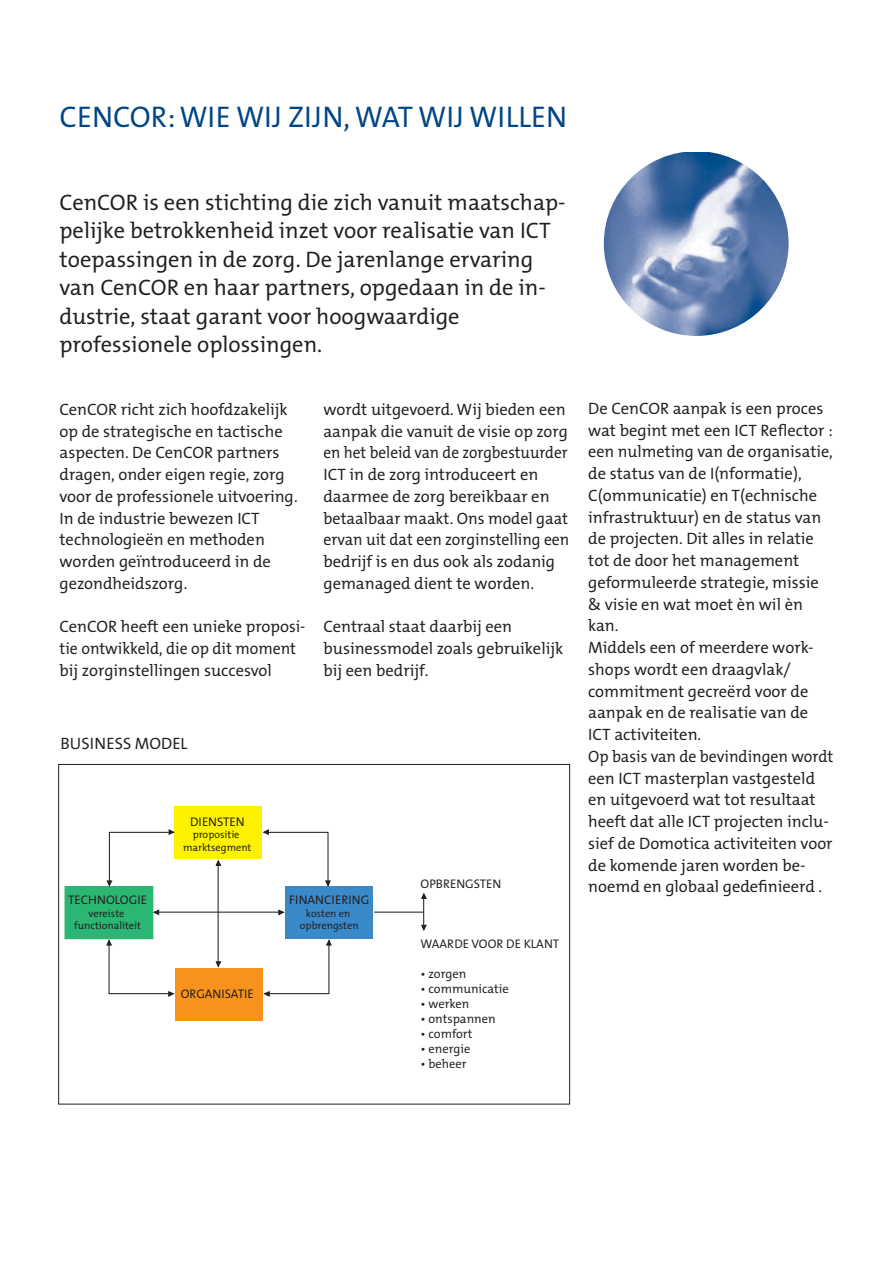
<style>
.page{position:relative;width:893px;height:1263px;background:#fff}
.page>*{position:absolute;margin:0;border:0;box-sizing:border-box;transform-origin:0 0}
.t1{font:30px "The Mix Office";color:#004685}
.t2{font:22.5px/28.5px "The Mix Office";color:#231f20}
.t3{font:16.5px/21.8px "The Mix Office";color:#231f20}
.t4{font:12.45px "The Mix Office";color:#231f20}
.t5{font:10.5px/12.5px "The Mix Office";color:#231f20;text-align:center}
</style>
<div class="page">
<div style="left:175px;top:806px;width:87px;height:52px;background:#fff200"></div>
<div style="left:285px;top:886px;width:88px;height:53px;background:#3a89c9"></div>
<div style="left:65px;top:886px;width:88px;height:53px;background:#2bb673"></div>
<div style="left:175px;top:968px;width:88px;height:52px;background:#f7931d"></div>
<svg style="left:106px;top:828px;width:69px;height:59px"></svg>
<svg style="left:262px;top:829px;width:69px;height:58px"></svg>
<svg style="left:263px;top:939px;width:69px;height:58px"></svg>
<svg style="left:105px;top:939px;width:70px;height:58px"></svg>
<hr style="left:158px;top:911px;width:124px;height:2px;background:#231f20">
<svg style="left:278px;top:909px;width:7px;height:7px"></svg>
<svg style="left:153px;top:909px;width:7px;height:7px"></svg>
<hr style="left:374px;top:911px;width:50px;height:2px;background:#231f20">
<hr style="left:218px;top:865px;width:1px;height:97px;background:#231f20">
<svg style="left:215px;top:859px;width:7px;height:7px"></svg>
<svg style="left:215px;top:961px;width:7px;height:7px"></svg>
<svg style="left:420px;top:892px;width:7px;height:39px"></svg>
<img style="left:604px;top:152px;width:185px;height:184px;border-radius:50%">
<h1 class="t1" style="left:60px;top:102px;width:509px">CENCOR: WIE WIJ ZIJN, WAT WIJ WILLEN</h1>
<p class="t2" style="left:60px;top:189px;width:508px">CenCOR is een stichting die zich vanuit maatschap&shy;pelijke betrokkenheid inzet voor realisatie van ICT toepassingen in de zorg. De jarenlange ervaring van CenCOR en haar partners, opgedaan in de in&shy;dustrie, staat garant voor hoogwaardige professionele oplossingen.</p>
<p class="t3" style="left:60px;top:399px;width:240px">CenCOR richt zich hoofdzakelijk op de strategische en tactische aspecten. De CenCOR partners dragen, onder eigen regie, zorg voor de professionele uitvoering.<br>In de industrie bewezen ICT technologieën en methoden worden geïntroduceerd in de gezondheidszorg.</p>
<p class="t3" style="left:60px;top:617px;width:247px">CenCOR heeft een unieke proposi&shy;tie ontwikkeld, die op dit moment bij zorginstellingen succesvol</p>
<p class="t3" style="left:323px;top:399px;width:247px">wordt uitgevoerd. Wij bieden een aanpak die vanuit de visie op zorg en het beleid van de zorgbestuurder<br>ICT in de zorg introduceert en daarmee de zorg bereikbaar en betaalbaar maakt. Ons model gaat ervan uit dat een zorginstelling een bedrijf is en dus ook als zodanig gemanaged dient te worden.</p>
<p class="t3" style="left:323px;top:617px;width:241px">Centraal staat daarbij een business model zoals gebruikelijk bij een bedrijf.</p>
<p class="t3" style="left:61px;top:734px;width:129px">BUSINESS MODEL</p>
<p class="t4" style="left:190px;top:815px;width:56px">DIENSTEN</p>
<p class="t5" style="left:183px;top:829px;width:70px">propositie marktsegment</p>
<p class="t4" style="left:420px;top:877px;width:82px">OPBRENGSTEN</p>
<p class="t4" style="left:68px;top:894px;width:81px">TECHNOLOGIE</p>
<p class="t5" style="left:74px;top:907px;width:69px">vereiste functionaliteit</p>
<p class="t4" style="left:181px;top:987px;width:75px">ORGANISATIE</p>
<p class="t4" style="left:289px;top:894px;width:82px">FINANCIERING</p>
<p class="t5" style="left:300px;top:907px;width:60px">kosten en opbrengsten</p>
<p class="t4" style="left:420px;top:938px;width:140px">WAARDE VOOR DE KLANT</p>
<p class="t4" style="left:420px;top:968px;width:47px">• zorgen</p>
<p class="t4" style="left:420px;top:983px;width:90px">• communicatie</p>
<p class="t4" style="left:420px;top:998px;width:50px">• werken</p>
<p class="t4" style="left:420px;top:1013px;width:77px">• ontspannen</p>
<p class="t4" style="left:420px;top:1028px;width:54px">• comfort</p>
<p class="t4" style="left:420px;top:1043px;width:51px">• energie</p>
<p class="t4" style="left:420px;top:1058px;width:48px">• beheer</p>
<p class="t3" style="left:588px;top:398px;width:247px">De CenCOR aanpak is een proces wat begint met een ICT Reflector : een nulmeting van de organisatie, de status van de I(nformatie),<br>C(ommunicatie) en T(echnische infrastruktuur) en de status van de projecten. Dit alles in relatie tot de door het management geformuleerde strategie, missie &amp; visie en wat moet èn wil èn kan.<br>Middels een of meerdere work&shy;shops wordt een draagvlak/ commitment gecreërd voor de aanpak en de realisatie van de<br>ICT activiteiten.<br>Op basis van de bevindingen wordt een ICT masterplan vastgesteld en uitgevoerd wat tot resultaat heeft dat alle ICT projecten inclu&shy;sief de Domotica activiteiten voor de komende jaren worden be&shy;noemd en globaal gedefinieerd .</p>
</div>
